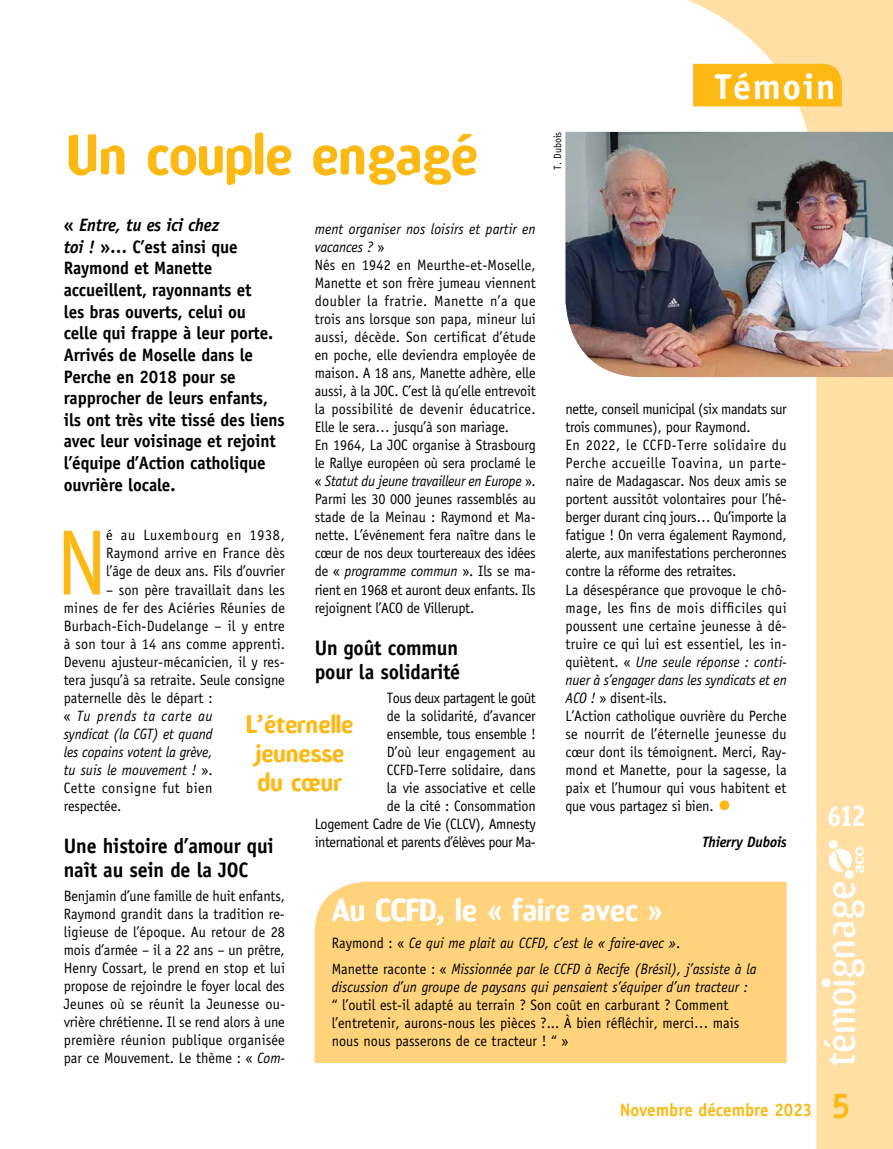
<style>
.page{position:relative;width:893px;height:1149px;background:#fff}
.page>*{position:absolute;margin:0;border:0;box-sizing:border-box;transform-origin:0 0}
.t1{font:93px "Officina Sans";color:#fdb913;scale:.95 1}
.t2{font:700 54px "Amoebia";color:#fdb913;scale:.95 1}
.t3{font:700 36px "Officina Sans";letter-spacing:.05em;color:#fff}
.t4{font:700 36px "Officina Sans";color:#fdb913;scale:.95 1}
.t5{font:700 30px "Amoebia";color:#fff;scale:.95 1}
.t6{font:700 27px "Amoebia";color:#fff;scale:.85 1}
.t7{font:700 24px/28.8px "Amoebia";color:#fdb913;text-align:center;scale:.95 1}
.t8{font:700 21px/24px "Officina Sans";letter-spacing:-.01em;color:#000;scale:.95 1}
.t9{font:700 18px/21.6px "Officina Sans";letter-spacing:-.01em;color:#000;scale:.95 1}
.t10{font:700 18px "Officina Sans";color:#fdb913;scale:.95 1}
.t11{font:15px/18px "Officina Sans";letter-spacing:-.005em;color:#000;scale:.95 1}
.t12{font:italic 15px/26.5px "Officina Sans";color:#000;scale:.95 1}
.t13{font:italic 700 15px "Officina Sans";letter-spacing:-.01em;color:#000;scale:.95 1}
.t14{font:10.5px "Officina Sans";color:#000;scale:.95 1}
.s1{font-style:italic}
.s2{font-size:27px;color:#fdb913}
.s3{font-style:normal}
</style>
<div class="page">
<svg style="left:575px;top:0;width:318px;height:1148px"></svg>
<svg style="left:824px;top:882px;width:40px;height:183px"></svg>
<div style="left:845px;top:869px;width:9px;height:9px;border:2px solid #fff;border-radius:50%"></div>
<div style="left:829px;top:840px;width:9px;height:8px;border:2px solid #fff;border-radius:50%"></div>
<div style="left:846px;top:870px;width:7px;height:7px;background:#fff;border-radius:50%"></div>
<div style="left:830px;top:841px;width:7px;height:7px;background:#fff;border-radius:50%"></div>
<svg style="left:829px;top:846px;width:35px;height:26px"></svg>
<div style="left:822px;top:978px;width:8px;height:8px;background:#fff;border-radius:50%"></div>
<div style="left:821px;top:978px;width:9px;height:9px;border:1px solid #fff;border-radius:50%"></div>
<div style="left:693px;top:64px;width:149px;height:42px;background:#fdb913"></div>
<img style="left:566px;top:132px;width:327px;height:245px">
<div style="left:315px;top:881px;width:472px;height:181px;background:#ffd27c"></div>
<h3 class="t3" style="left:715px;top:64px;width:122px">Témoin</h3>
<p class="t14" style="left:551px;top:169px;width:41px;rotate:-90deg">T. Dubois</p>
<h2 class="t2" style="left:66px;top:126px;width:435px">Un couple engagé</h2>
<p class="t9" style="left:64px;top:214px;width:234px">« <span class="s1">Entre, tu es ici chez<br>toi !</span> »… C’est ainsi que<br>Raymond et Manette accueillent, rayonnants et<br>les bras ouverts, celui ou<br>celle qui frappe à leur porte.<br>Arrivés de Moselle dans le<br>Perche en 2018 pour se rapprocher de leurs enfants, ils ont très vite tissé des liens avec leur voisinage et rejoint l’équipe d’Action catholique ouvrière locale.</p>
<h1 class="t1" style="left:56px;top:508px;width:55px">N</h1>
<p class="t11" style="left:106px;top:526px;width:190px;text-align:justify">é au Luxembourg en 1938, Raymond arrive en France dès l’âge de deux ans. Fils d’ouvrier</p>
<p class="t11" style="left:315px;top:220px;width:234px"><span class="s1">ment organiser nos loisirs et partir en vacances ?</span> »<br>Nés en 1942 en Meurthe-et-Moselle, Manette et son frère jumeau viennent doubler la fratrie. Manette n’a que trois ans lorsque son papa, mineur lui aussi, décède. Son certificat d’étude en poche, elle deviendra employée de maison. A 18 ans, Manette adhère, elle aussi, à la JOC. C’est là qu’elle entrevoit la possibilité de devenir éducatrice.<br>Elle le sera… jusqu’à son mariage.<br>En 1964, La JOC organise à Strasbourg le Rallye européen où sera proclamé le « <span class="s1">Statut du jeune travailleur en Europe</span> ».<br>Parmi les 30 000 jeunes rassemblés au stade de la Meinau : Raymond et Ma&shy;nette. L’événement fera naître dans le cœur de nos deux tourtereaux des idées de « <span class="s1">programme commun</span> ». Ils se ma&shy;rient en 1968 et auront deux enfants. Ils rejoignent l’ACO de Villerupt.</p>
<h3 class="t8" style="left:315px;top:635px;width:155px">Un goût commun pour la solidarité</h3>
<p class="t11" style="left:315px;top:688px;width:234px;text-align:right">Tous deux partagent le goût<br>de la solidarité, d’avancer<br>ensemble, tous ensemble !<br>D’où leur engagement au<br>CCFD-Terre solidaire, dans<br>la vie associative et celle<br>de la cité : Consommation<br>Logement Cadre de Vie (CLCV), Amnesty international et parents d’élèves pour Ma-</p>
<p class="t11" style="left:566px;top:400px;width:234px">nette, conseil municipal (six mandats sur trois communes), pour Raymond.<br>En 2022, le CCFD-Terre solidaire du Perche accueille Toavina, un parte&shy;naire de Madagascar. Nos deux amis se portent aussitôt volontaires pour l’hé&shy;berger durant cinq jours… Qu’importe la fatigue ! On verra également Raymond, alerte, aux manifestations percheronnes contre la réforme des retraites.<br>La désespérance que provoque le chô&shy;mage, les fins de mois difficiles qui poussent une certaine jeunesse à dé&shy;truire ce qui lui est essentiel, les in&shy;quiètent. « <span class="s1">Une seule réponse : conti&shy;nuer à s’engager dans les syndicats et en ACO !</span> » disent-ils.<br>L’Action catholique ouvrière du Perche se nourrit de l’éternelle jeunesse du cœur dont ils témoignent. Merci, Ray&shy;mond et Manette, pour la sagesse, la paix et l’humour qui vous habitent et que vous partagez si bien. <span class="s2">•</span></p>
<p class="t13" style="left:702px;top:832px;width:91px">Thierry Dubois</p>
<p class="t11" style="left:64px;top:580px;width:234px;text-indent:43px">– son père travaillait dans les mines de fer des Aciéries Réunies de<br>Burbach-Eich-Dudelange – il y entre à son tour à 14 ans comme apprenti.<br>Devenu ajusteur-mécanicien, il y res&shy;tera jusqu’à sa retraite. Seule consigne paternelle dès le départ :<br>« <span class="s1">Tu prends ta carte au<br>syndicat (la CGT) et quand<br>les copains votent la grève,<br>tu suis le mouvement !</span> ».<br>Cette consigne fut bien<br>respectée.</p>
<h3 class="t8" style="left:64px;top:833px;width:223px">Une histoire d’amour qui naît au sein de la JOC</h3>
<p class="t11" style="left:64px;top:886px;width:234px;text-align:justify">Benjamin d’une famille de huit enfants, Raymond grandit dans la tradition re&shy;ligieuse de l’époque. Au retour de 28 mois d’armée – il a 22 ans – un prêtre, Henry Cossart, le prend en stop et lui propose de rejoindre le foyer local des Jeunes où se réunit la Jeunesse ou&shy;vrière chrétienne. Il se rend alors à une première réunion publique organisée par ce Mouvement. Le thème : « <span class="s1">Com-</span></p>
<h3 class="t7" style="left:246px;top:710px;width:115px">L’éternelle jeunesse du cœur</h3>
<h3 class="t5" style="left:332px;top:894px;width:350px">Au CCFD, le « faire avec »</h3>
<p class="t12" style="left:332px;top:929px;width:449px"><span class="s3">Raymond : «</span> Ce qui me plait au CCFD, c’est le « faire-avec »<span class="s3">.<br>Manette raconte : «</span> Missionnée par le CCFD à Recife (Brésil), j’assiste à la</p>
<p class="t12" style="left:332px;top:973px;width:440px">discussion d’un groupe de paysans qui pensaient s’équiper d’un tracteur :</p>
<p class="t11" style="left:332px;top:995px;width:431px">“ l’outil est-il adapté au terrain ? Son coût en carburant ? Comment l’entretenir, aurons-nous les pièces ?... À bien réfléchir, merci… mais nous nous passerons de ce tracteur ! “ »</p>
<p class="t10" style="left:620px;top:1098px;width:204px">Novembre décembre 2023</p>
<h3 class="t6" style="left:828px;top:801px;width:45px">612</h3>
<h3 class="t4" style="left:831px;top:1082px;width:22px">5</h3>
</div>
